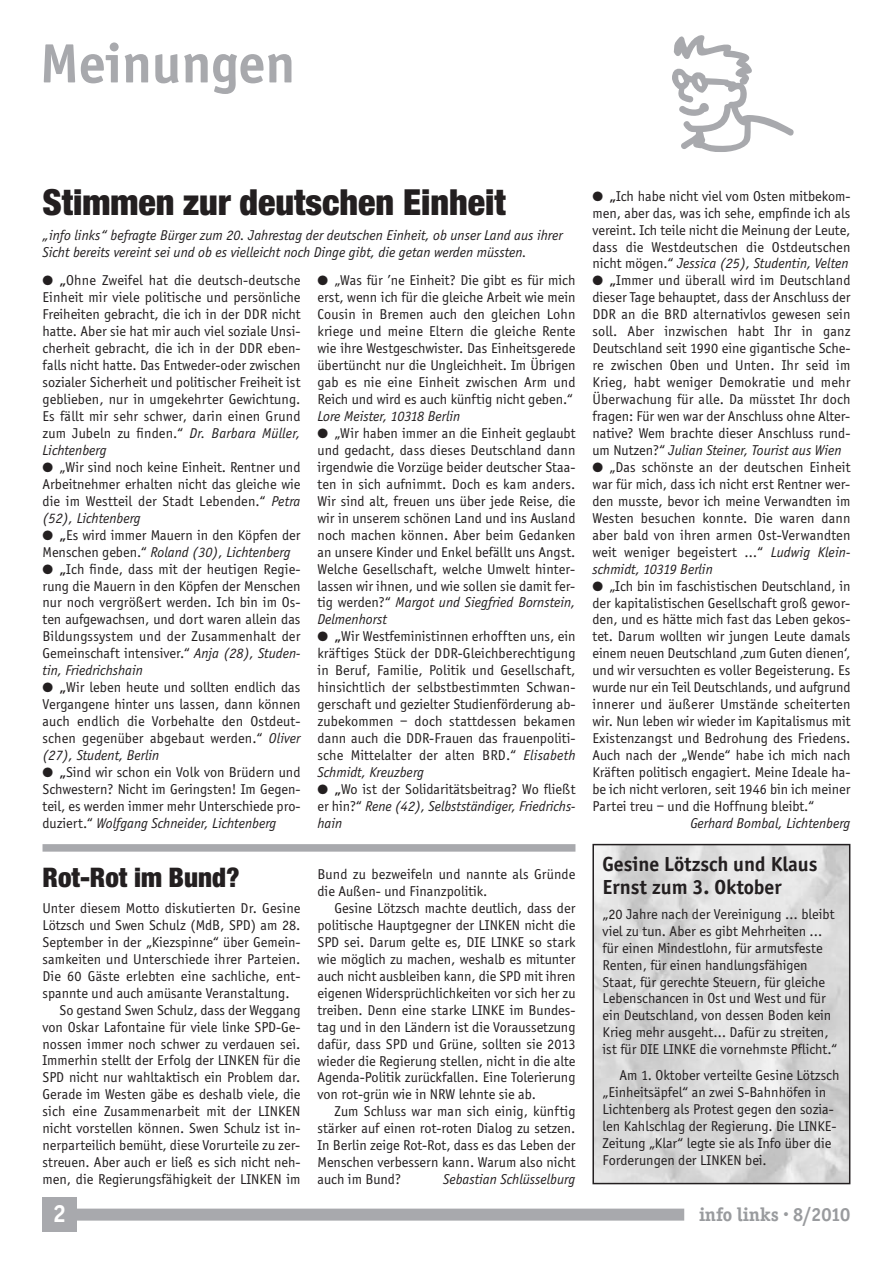
<style>
.page{position:relative;width:893px;height:1263px;background:#fff}
.page>*{position:absolute;margin:0;border:0;box-sizing:border-box;transform-origin:0 0}
.t1{font:700 57px "Officina Sans";color:#a8a9ad}
.t2{font:900 condensed 36px "Helvetica Neue";color:#231f20}
.t3{font:900 condensed 27px "Helvetica Neue";color:#231f20}
.t4{font:700 25.5px "Officina Sans";color:#fff}
.t5{font:700 21px/22.5px "Officina Sans";color:#231f20}
.t6{font:700 19.5px "Officina Serif";color:#999b9e}
.t7{font:14.7px/17px "Officina Sans";color:#231f20;text-align:justify}
.t8{font:italic 14.7px/17px "Officina Sans";color:#231f20}
.s1{font-weight:700;font-size:13.5px}
.s2{font-style:italic}
</style>
<div class="page">
<div style="left:43px;top:1198px;width:34px;height:34px;background:#a8a9ad"></div>
<div style="left:75px;top:1208px;width:609px;height:12px;background:#a8a9ad"></div>
<div style="left:43px;top:844px;width:532px;height:8px;background:#a8a9ad"></div>
<svg style="left:672px;top:35px;width:122px;height:117px"></svg>
<img style="left:595px;top:847px;width:252px;height:334px">
<div style="left:592px;top:844px;width:258px;height:340px;border:2px solid #231f20"></div>
<h1 class="t1" style="left:40px;top:29px;width:257px">Meinungen</h1>
<h2 class="t2" style="left:43px;top:190px;width:465px">Stimmen zur deutschen Einheit</h2>
<p class="t8" style="left:43px;top:226px;width:522px">„info links“ befragte Bürger zum 20. Jahrestag der deutschen Einheit, ob unser Land aus ihrer<br>Sicht bereits vereint sei und ob es vielleicht noch Dinge gibt, die getan werden müssten.</p>
<p class="t7" style="left:43px;top:272px;width:259px">● <span class="s1">„</span>Ohne Zweifel hat die deutsch-deutsche Einheit mir viele politische und persönliche Freiheiten gebracht, die ich in der DDR nicht hatte. Aber sie hat mir auch viel soziale Unsi&shy;cherheit gebracht, die ich in der DDR eben&shy;falls nicht hatte. Das Entweder-oder zwischen sozialer Sicherheit und politischer Freiheit ist geblieben, nur in umgekehrter Gewichtung.<br>Es fällt mir sehr schwer, darin einen Grund zum Jubeln zu finden.“ <span class="s2">Dr. Barbara Müller, Lichtenberg</span></p>
<p class="t7" style="left:43px;top:458px;width:259px">● „Wir sind noch keine Einheit. Rentner und Arbeitnehmer erhalten nicht das gleiche wie die im Westteil der Stadt Lebenden.“ <span class="s2">Petra (52), Lichtenberg</span></p>
<p class="t7" style="left:43px;top:526px;width:259px">● <span class="s1">„</span>Es wird immer Mauern in den Köpfen der<br>Menschen geben.“ <span class="s2">Roland (30), Lichtenberg</span></p>
<p class="t7" style="left:43px;top:560px;width:259px">● <span class="s1">„</span>Ich finde, dass mit der heutigen Regie&shy;rung die Mauern in den Köpfen der Menschen nur noch vergrößert werden. Ich bin im Os&shy;ten aufgewachsen, und dort waren allein das Bildungssystem und der Zusammenhalt der Gemeinschaft intensiver.“ <span class="s2">Anja (28), Studen&shy;tin, Friedrichshain</span></p>
<p class="t7" style="left:43px;top:679px;width:259px">● <span class="s1">„</span>Wir leben heute und sollten endlich das Vergangene hinter uns lassen, dann können auch endlich die Vorbehalte den Ostdeut&shy;schen gegenüber abgebaut werden.“ <span class="s2">Oliver (27), Student, Berlin</span></p>
<p class="t7" style="left:43px;top:763px;width:259px">● <span class="s1">„</span>Sind wir schon ein Volk von Brüdern und Schwestern? Nicht im Geringsten! Im Gegen&shy;teil, es werden immer mehr Unterschiede pro&shy;duziert.“ <span class="s2">Wolfgang Schneider, Lichtenberg</span></p>
<p class="t7" style="left:317px;top:272px;width:259px">● „Was für ’ne Einheit? Die gibt es für mich erst, wenn ich für die gleiche Arbeit wie mein Cousin in Bremen auch den gleichen Lohn kriege und meine Eltern die gleiche Rente wie ihre Westgeschwister. Das Einheitsgerede übertüncht nur die Ungleichheit. Im Übrigen gab es nie eine Einheit zwischen Arm und Reich und wird es auch künftig nicht geben.“</p>
<p class="t8" style="left:317px;top:407px;width:144px">Lore Meister, 10318 Berlin</p>
<p class="t7" style="left:317px;top:424px;width:259px">● „Wir haben immer an die Einheit geglaubt und gedacht, dass dieses Deutschland dann irgendwie die Vorzüge beider deutscher Staa&shy;ten in sich aufnimmt. Doch es kam anders.<br>Wir sind alt, freuen uns über jede Reise, die wir in unserem schönen Land und ins Ausland noch machen können. Aber beim Gedanken an unsere Kinder und Enkel befällt uns Angst.<br>Welche Gesellschaft, welche Umwelt hinter&shy;lassen wir ihnen, und wie sollen sie damit fer&shy;tig werden?“ <span class="s2">Margot und Siegfried Bornstein, Delmenhorst</span></p>
<p class="t7" style="left:317px;top:628px;width:259px">● <span class="s1">„</span>Wir Westfeministinnen erhofften uns, ein kräftiges Stück der DDR-Gleichberechtigung in Beruf, Familie, Politik und Gesellschaft, hinsichtlich der selbstbestimmten Schwan&shy;gerschaft und gezielter Studienförderung ab&shy;zubekommen – doch stattdessen bekamen dann auch die DDR-Frauen das frauenpoliti&shy;sche Mittelalter der alten BRD.“ <span class="s2">Elisabeth Schmidt, Kreuzberg</span></p>
<p class="t7" style="left:317px;top:780px;width:259px">● <span class="s1">„</span>Wo ist der Solidaritätsbeitrag? Wo fließt er hin?“ <span class="s2">Rene (42), Selbstständiger, Friedrichs&shy;hain</span></p>
<h3 class="t3" style="left:43px;top:868px;width:199px">Rot-Rot im Bund?</h3>
<p class="t7" style="left:43px;top:899px;width:259px">Unter diesem Motto diskutierten Dr. Gesine</p>
<p class="t7" style="left:43px;top:916px;width:259px">Lötzsch und Swen Schulz (MdB, SPD) am 28.</p>
<p class="t7" style="left:43px;top:933px;width:259px">September in der „Kiezspinne“ über Gemein-</p>
<p class="t7" style="left:43px;top:950px;width:259px">samkeiten und Unterschiede ihrer Parteien.</p>
<p class="t7" style="left:43px;top:967px;width:259px">Die 60 Gäste erlebten eine sachliche, ent-</p>
<p class="t7" style="left:43px;top:984px;width:249px">spannte und auch amüsante Veranstaltung.</p>
<p class="t7" style="left:60px;top:1001px;width:242px">So gestand Swen Schulz, dass der Weggang</p>
<p class="t7" style="left:43px;top:1018px;width:259px">von Oskar Lafontaine für viele linke SPD-Ge-</p>
<p class="t7" style="left:43px;top:1035px;width:259px">nossen immer noch schwer zu verdauen sei.</p>
<p class="t7" style="left:43px;top:1052px;width:259px">Immerhin stellt der Erfolg der LINKEN für die</p>
<p class="t7" style="left:43px;top:1069px;width:259px">SPD nicht nur wahltaktisch ein Problem dar.</p>
<p class="t7" style="left:43px;top:1086px;width:259px">Gerade im Westen gäbe es deshalb viele, die</p>
<p class="t7" style="left:43px;top:1103px;width:259px">sich eine Zusammenarbeit mit der LINKEN</p>
<p class="t7" style="left:43px;top:1120px;width:259px">nicht vorstellen können. Swen Schulz ist in-</p>
<p class="t7" style="left:43px;top:1137px;width:259px">nerparteilich bemüht, diese Vorurteile zu zer-</p>
<p class="t7" style="left:43px;top:1154px;width:259px">streuen. Aber auch er ließ es sich nicht neh-</p>
<p class="t7" style="left:43px;top:1170px;width:259px">men, die Regierungsfähigkeit der LINKEN im</p>
<p class="t7" style="left:317px;top:865px;width:259px">Bund zu bezweifeln und nannte als Gründe die Außen- und Finanzpolitik.</p>
<p class="t7" style="left:317px;top:899px;width:259px;text-indent:17px">Gesine Lötzsch machte deutlich, dass der politische Hauptgegner der LINKEN nicht die SPD sei. Darum gelte es, DIE LINKE so stark wie möglich zu machen, weshalb es mitunter auch nicht ausbleiben kann, die SPD mit ihren eigenen Widersprüchlichkeiten vor sich her zu treiben. Denn eine starke LINKE im Bundes&shy;tag und in den Ländern ist die Voraussetzung dafür, dass SPD und Grüne, sollten sie 2013 wieder die Regierung stellen, nicht in die alte Agenda-Politik zurückfallen. Eine Tolerierung von rot-grün wie in NRW lehnte sie ab.</p>
<p class="t7" style="left:317px;top:1103px;width:259px;text-indent:17px">Zum Schluss war man sich einig, künftig stärker auf einen rot-roten Dialog zu setzen.<br>In Berlin zeige Rot-Rot, dass es das Leben der Menschen verbessern kann. Warum also nicht auch im Bund?</p>
<p class="t8" style="left:443px;top:1170px;width:134px">Sebastian Schlüsselburg</p>
<p class="t7" style="left:592px;top:187px;width:259px">● <span class="s1">„</span>Ich habe nicht viel vom Osten mitbekom&shy;men, aber das, was ich sehe, empfinde ich als vereint. Ich teile nicht die Meinung der Leute, dass die Westdeutschen die Ostdeutschen nicht mögen.“ <span class="s2">Jessica (25), Studentin, Velten</span></p>
<p class="t7" style="left:592px;top:272px;width:259px">● <span class="s1">„</span>Immer und überall wird im Deutschland dieser Tage behauptet, dass der Anschluss der DDR an die BRD alternativlos gewesen sein soll. Aber inzwischen habt Ihr in ganz Deutschland seit 1990 eine gigantische Sche&shy;re zwischen Oben und Unten. Ihr seid im Krieg, habt weniger Demokratie und mehr Überwachung für alle. Da müsstet Ihr doch fragen: Für wen war der Anschluss ohne Alter&shy;native? Wem brachte dieser Anschluss rund&shy;um Nutzen?“ <span class="s2">Julian Steiner, Tourist aus Wien</span></p>
<p class="t7" style="left:592px;top:458px;width:259px">● „Das schönste an der deutschen Einheit war für mich, dass ich nicht erst Rentner wer&shy;den musste, bevor ich meine Verwandten im Westen besuchen konnte. Die waren dann aber bald von ihren armen Ost-Verwandten weit weniger begeistert …“ <span class="s2">Ludwig Klein&shy;schmidt, 10319 Berlin</span></p>
<p class="t7" style="left:592px;top:577px;width:259px">● „Ich bin im faschistischen Deutschland, in der kapitalistischen Gesellschaft groß gewor&shy;den, und es hätte mich fast das Leben gekos&shy;tet. Darum wollten wir jungen Leute damals einem neuen Deutschland ‚zum Guten dienen‘, und wir versuchten es voller Begeisterung. Es wurde nur ein Teil Deutschlands, und aufgrund innerer und äußerer Umstände scheiterten wir. Nun leben wir wieder im Kapitalismus mit Existenzangst und Bedrohung des Friedens.<br>Auch nach der „Wende“ habe ich mich nach Kräften politisch engagiert. Meine Ideale ha&shy;be ich nicht verloren, seit 1946 bin ich meiner Partei treu – und die Hoffnung bleibt.“</p>
<p class="t8" style="left:690px;top:814px;width:162px">Gerhard Bombal, Lichtenberg</p>
<h3 class="t5" style="left:603px;top:852px;width:216px">Gesine Lötzsch und Klaus<br>Ernst zum 3. Oktober</h3>
<p class="t7" style="left:603px;top:905px;width:236px;text-align:left">„20 Jahre nach der Vereinigung … bleibt viel zu tun. Aber es gibt Mehrheiten ... für einen Mindestlohn, für armutsfeste Renten, für einen handlungsfähigen Staat, für gerechte Steuern, für gleiche Lebenschancen in Ost und West und für ein Deutschland, von dessen Boden kein Krieg mehr ausgeht… Dafür zu streiten, ist für DIE LINKE die vornehmste Pflicht.“</p>
<p class="t7" style="left:603px;top:1067px;width:238px;text-align:left;text-indent:17px">Am 1. Oktober verteilte Gesine Lötzsch „Einheitsäpfel“ an zwei S-Bahnhöfen in Lichtenberg als Protest gegen den sozia&shy;len Kahlschlag der Regierung. Die LINKE-Zeitung „Klar“ legte sie als Info über die Forderungen der LINKEN bei.</p>
<h3 class="t4" style="left:53px;top:1198px;width:15px">2</h3>
<h3 class="t6" style="left:699px;top:1202px;width:153px">info links · 8/2010</h3>
</div>
